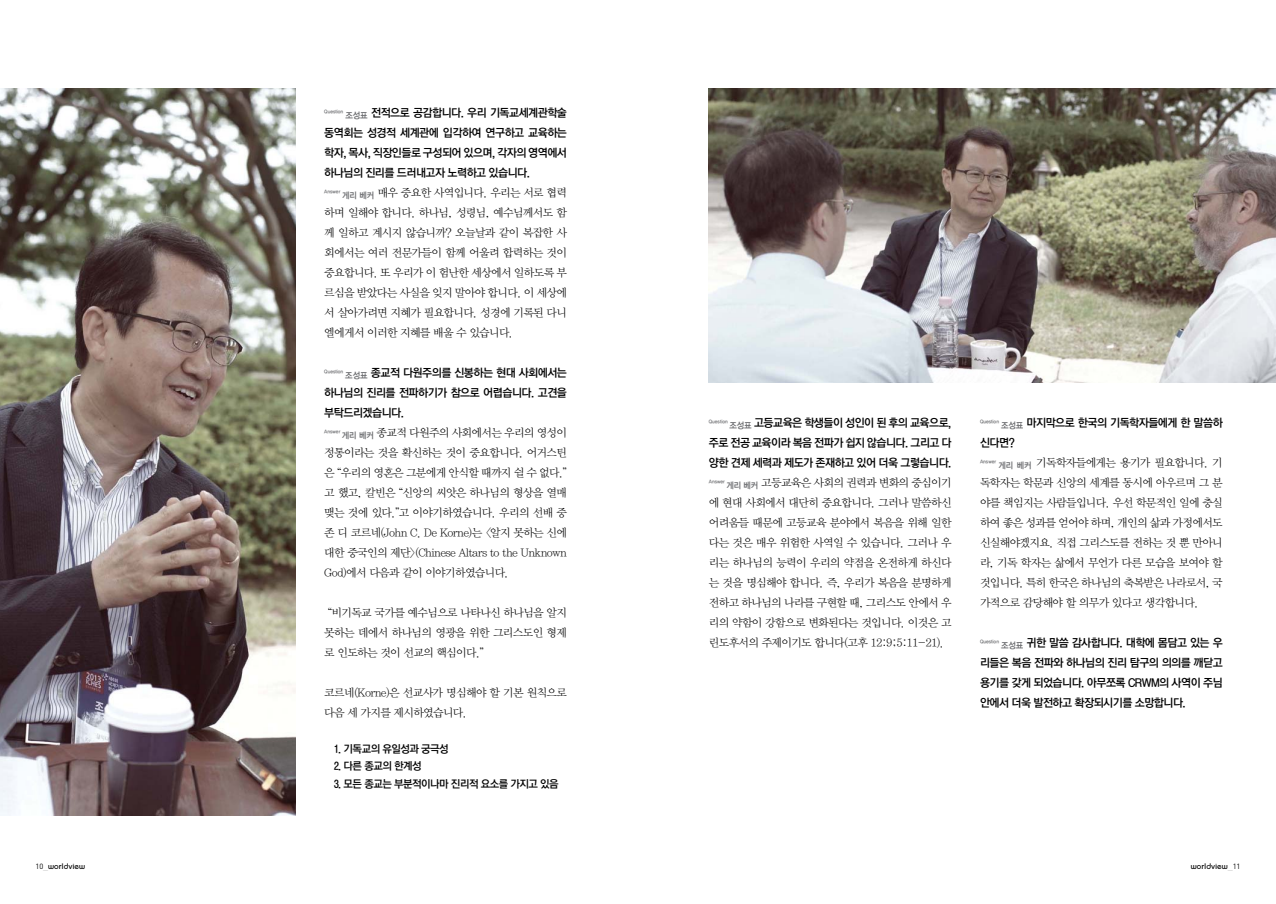
<style>
.page{position:relative;width:1276px;height:904px;background:#fff}
.page>*{position:absolute;margin:0;border:0;box-sizing:border-box;transform-origin:0 0}
.t1{font:11.25px/20px "YDVY Mj O Std 32 KS Cms UHC H";letter-spacing:-.06em;color:#000;text-align:justify}
.t2{font:11.25px/20px "YDVYGO Std 54 KS Cms UHC H";letter-spacing:-.05em;color:#000;text-align:justify}
.t3{font:10.62px "YDVYGO Std 54 KS Cms UHC H";letter-spacing:-.05em;color:#000}
.t4{font:500 7.5px "Bauhaus";color:#000}
.t5{font:5.12px "YDVYGO Std 34 KS Cms UHC H";color:#6d6e71;scale:.93 1}
.s1{font-family:"DIN";font-weight:400}
</style>
<div class="page">
<img style="left:0;top:89px;width:296px;height:726px">
<img style="left:709px;top:89px;width:567px;height:294px">
<p class="t2" style="left:324px;top:103px;width:244px;text-indent:21px"><sub>조성표</sub> 전적으로 공감합니다. 우리 기독교세계관학술 동역회는 성경적 세계관에 입각하여 연구하고 교육하는 학자, 목사, 직장인들로 구성되어 있으며, 각자의 영역에서 하나님의 진리를 드러내고자 노력하고 있습니다.</p>
<p class="t5" style="left:324px;top:189px;width:19px">Answer</p>
<p class="t5" style="left:324px;top:109px;width:22px">Question</p>
<p class="t1" style="left:324px;top:183px;width:244px;text-indent:18px"><sub>게리</sub> <sub>베커</sub> 매우 중요한 사역입니다. 우리는 서로 협력 하며 일해야 합니다. 하나님, 성령님, 예수님께서도 함 께 일하고 계시지 않습니까? 오늘날과 같이 복잡한 사 회에서는 여러 전문가들이 함께 어울려 합력하는 것이 중요합니다. 또 우리가 이 험난한 세상에서 일하도록 부 르심을 받았다는 사실을 잊지 말아야 합니다. 이 세상에 서 살아가려면 지혜가 필요합니다. 성경에 기록된 다니 엘에게서 이러한 지혜를 배울 수 있습니다.</p>
<p class="t5" style="left:324px;top:369px;width:22px">Question</p>
<p class="t2" style="left:324px;top:363px;width:244px;text-indent:21px"><sub>조성표</sub> 종교적 다원주의를 신봉하는 현대 사회에서는 하나님의 진리를 전파하기가 참으로 어렵습니다. 고견을 부탁드리겠습니다.</p>
<p class="t5" style="left:324px;top:429px;width:19px">Answer</p>
<p class="t1" style="left:324px;top:423px;width:244px;text-indent:18px"><sub>게리</sub> <sub>베커</sub> 종교적 다원주의 사회에서는 우리의 영성이 정통이라는 것을 확신하는 것이 중요합니다. 어거스틴 은 “우리의 영혼은 그분에게 안식할 때까지 쉴 수 없다.” 고 했고, 칼빈은 “신앙의 씨앗은 하나님의 형상을 열매 맺는 것에 있다.”고 이야기하였습니다. 우리의 선배 중 존 디 코르네(John C. De Korne)는 &lt;알지 못하는 신에 대한 중국인의 제단&gt;(Chinese Altars to the Unknown God)에서 다음과 같이 이야기하였습니다.</p>
<p class="t1" style="left:324px;top:603px;width:244px;text-indent:3px">“비기독교 국가를 예수님으로 나타나신 하나님을 알지 못하는 데에서 하나님의 영광을 위한 그리스도인 형제 로 인도하는 것이 선교의 핵심이다.”</p>
<p class="t1" style="left:324px;top:683px;width:244px">코르네(Korne)은 선교사가 명심해야 할 기본 원칙으로 다음 세 가지를 제시하였습니다.</p>
<p class="t3" style="left:334px;top:743px;width:116px">1. 기독교의 유일성과 궁극성</p>
<p class="t3" style="left:334px;top:761px;width:89px">2. 다른 종교의 한계성</p>
<p class="t3" style="left:334px;top:778px;width:226px">3. 모든 종교는 부분적이나마 진리적 요소를 가지고 있음</p>
<p class="t2" style="left:709px;top:413px;width:244px;text-indent:21px"><sub>조성표</sub> 고등교육은 학생들이 성인이 된 후의 교육으로, 주로 전공 교육이라 복음 전파가 쉽지 않습니다. 그리고 다 양한 견제 세력과 제도가 존재하고 있어 더욱 그렇습니다.</p>
<p class="t5" style="left:709px;top:479px;width:19px">Answer</p>
<p class="t5" style="left:709px;top:419px;width:22px">Question</p>
<p class="t1" style="left:709px;top:473px;width:244px;text-indent:18px"><sub>게리</sub> <sub>베커</sub> 고등교육은 사회의 권력과 변화의 중심이기 에 현대 사회에서 대단히 중요합니다. 그러나 말씀하신 어려움들 때문에 고등교육 분야에서 복음을 위해 일한 다는 것은 매우 위험한 사역일 수 있습니다. 그러나 우 리는 하나님의 능력이 우리의 약점을 온전하게 하신다 는 것을 명심해야 합니다. 즉, 우리가 복음을 분명하게 전하고 하나님의 나라를 구현할 때, 그리스도 안에서 우 리의 약함이 강함으로 변화된다는 것입니다. 이것은 고 린도후서의 주제이기도 합니다(고후 12:9;5:11-21).</p>
<p class="t2" style="left:980px;top:413px;width:244px;text-indent:21px"><sub>조성표</sub> 마지막으로 한국의 기독학자들에게 한 말씀하 신다면?</p>
<p class="t5" style="left:980px;top:459px;width:19px">Answer</p>
<p class="t5" style="left:980px;top:419px;width:22px">Question</p>
<p class="t1" style="left:980px;top:453px;width:244px;text-indent:18px"><sub>게리</sub> <sub>베커</sub> 기독학자들에게는 용기가 필요합니다. 기 독학자는 학문과 신앙의 세계를 동시에 아우르며 그 분 야를 책임지는 사람들입니다. 우선 학문적인 일에 충실 하여 좋은 성과를 얻어야 하며, 개인의 삶과 가정에서도 신실해야겠지요. 직접 그리스도를 전하는 것 뿐 만아니 라, 기독 학자는 삶에서 무언가 다른 모습을 보여야 할 것입니다. 특히 한국은 하나님의 축복받은 나라로서, 국 가적으로 감당해야 할 의무가 있다고 생각합니다.</p>
<p class="t5" style="left:980px;top:639px;width:22px">Question</p>
<p class="t2" style="left:980px;top:633px;width:244px;text-indent:21px"><sub>조성표</sub> 귀한 말씀 감사합니다. 대학에 몸담고 있는 우 리들은 복음 전파와 하나님의 진리 탐구의 의의를 깨닫고 용기를 갖게 되었습니다. 아무쪼록 CRWM의 사역이 주님 안에서 더욱 발전하고 확장되시기를 소망합니다.</p>
<p class="t4" style="left:35px;top:862px;width:51px"><span class="s1">10</span>_worldview</p>
<p class="t4" style="left:1191px;top:862px;width:51px">worldview_<span class="s1">11</span></p>
</div>
